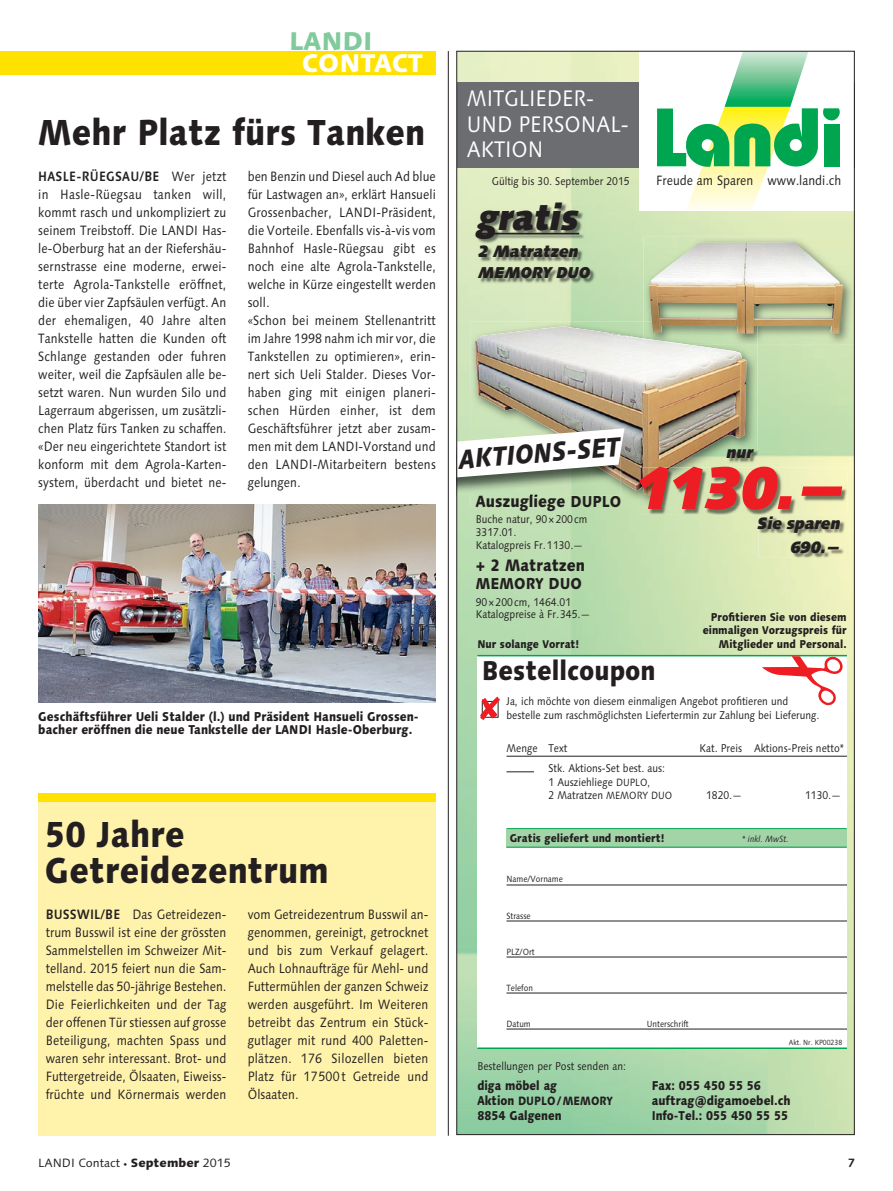
<style>
.page{position:relative;width:893px;height:1191px;background:#fff}
.page>*{position:absolute;margin:0;border:0;box-sizing:border-box;transform-origin:0 0}
.t1{font:italic 900 60px "Linotype Syntax";color:#ee1d23;scale:.88 1}
.t2{font:800 36px/36px "Linotype Syntax";letter-spacing:.005em;color:#231f20;scale:.88 1}
.t3{font:italic 900 36px "Linotype Syntax";color:#231f20;scale:.88 1}
.t4{font:800 27px "Linotype Syntax";color:#231f20;scale:.88 1}
.t5{font:italic 800 26.85px "Linotype Syntax";color:#231f20;scale:.88 1}
.t6{font:800 25.5px "Linotype Syntax";letter-spacing:-.01em;color:#fff}
.t7{font:800 25.5px "Linotype Syntax";color:#80ca9c}
.t8{font:22.5px/25.5px "Linotype Syntax";color:#fff;scale:.9 1}
.t9{font:800 16.5px "Linotype Syntax";color:#231f20;scale:.88 1}
.t10{font:italic 900 16.5px/24px "Linotype Syntax";color:#231f20;text-align:right;scale:.88 1}
.t11{font:800 15.75px "Linotype Syntax";color:#231f20;scale:.88 1}
.t12{font:italic 900 15.75px "Linotype Syntax";color:#231f20;scale:.88 1}
.t13{font:13.5px/18px "Linotype Syntax";letter-spacing:.01em;color:#231f20;text-align:justify;scale:.88 1}
.t14{font:800 12.75px/13.5px "Linotype Syntax";letter-spacing:.005em;color:#231f20;scale:.88 1}
.t15{font:800 12.75px "Linotype Syntax";letter-spacing:.005em;color:#231f20;scale:.85 1}
.t16{font:12px "Linotype Syntax";color:#231f20}
.t17{font:800 12px "Linotype Syntax";color:#231f20;scale:.85 1}
.t18{font:700 12px "Linotype Syntax";color:#231f20}
.t19{font:11.25px/13.5px "Linotype Syntax";color:#231f20;scale:.88 1}
.t20{font:800 11.25px/13.5px "Linotype Syntax";color:#231f20;text-align:right;scale:.88 1}
.t21{font:9px "Linotype Syntax";color:#231f20;scale:.88 1}
.t22{font:italic 9px "Linotype Syntax";color:#231f20;scale:.88 1}
.t23{font:7.5px "Linotype Syntax";color:#231f20;scale:.88 1}
.s1{font-weight:700}
.s2{font-size:15.75px}
.s3{font-size:10.5px}
.s4{font-size:12.75px}
.s5{font-size:7.5px}
.s6{font-weight:800}
</style>
<div class="page">
<div style="left:0;top:51px;width:436px;height:23px;background:#ffe201"></div>
<div style="left:38px;top:793px;width:398px;height:342px;background:#fff2ab"></div>
<div style="left:38px;top:793px;width:398px;height:8px;background:#ffe201"></div>
<img style="left:38px;top:505px;width:398px;height:198px">
<hr style="left:448px;top:51px;width:1px;height:1084px;background:#231f20">
<div style="left:457px;top:82px;width:397px;height:86px;background:#6c6d70"></div>
<div style="left:639px;top:51px;width:215px;height:160px;background:#fff"></div>
<svg style="left:657px;top:53px;width:183px;height:157px"></svg>
<img style="left:470px;top:321px;width:288px;height:185px">
<img style="left:476px;top:496px;width:89px;height:10px">
<img style="left:572px;top:496px;width:49px;height:10px">
<img style="left:475px;top:326px;width:271px;height:165px">
<img style="left:644px;top:237px;width:209px;height:108px">
<img style="left:644px;top:321px;width:114px;height:24px">
<img style="left:644px;top:338px;width:47px;height:7px">
<img style="left:649px;top:242px;width:194px;height:92px">
<hr style="left:477px;top:655px;width:370px;height:1px;background:#00a54f">
<hr style="left:477px;top:1047px;width:370px;height:2px;background:#00a54f">
<div style="left:506px;top:829px;width:341px;height:18px;background:#a3d4a8"></div>
<hr style="left:506px;top:846px;width:341px;height:1px;background:#00a54f">
<hr style="left:506px;top:828px;width:341px;height:1px;background:#00a54f">
<img style="left:477px;top:203px;width:118px;height:80px">
<hr style="left:479px;top:233px;width:100px;height:1px;background:#231f20">
<hr style="left:506px;top:884px;width:341px;height:1px;background:#231f20">
<hr style="left:506px;top:920px;width:341px;height:1px;background:#231f20">
<hr style="left:506px;top:956px;width:341px;height:1px;background:#231f20">
<hr style="left:506px;top:992px;width:341px;height:1px;background:#231f20">
<hr style="left:506px;top:1028px;width:341px;height:1px;background:#231f20">
<hr style="left:506px;top:756px;width:341px;height:1px;background:#231f20">
<svg style="left:506px;top:771px;width:28px;height:1px"></svg>
<img style="left:759px;top:517px;width:86px;height:41px">
<img style="left:759px;top:517px;width:81px;height:15px">
<svg style="left:758px;top:450px;width:1px;height:13px"></svg>
<img style="left:728px;top:450px;width:30px;height:13px">
<img style="left:458px;top:477px;width:162px;height:19px">
<img style="left:551px;top:477px;width:69px;height:4px">
<img style="left:476px;top:494px;width:89px;height:2px">
<svg style="left:458px;top:428px;width:166px;height:49px"></svg>
<svg style="left:480px;top:696px;width:20px;height:24px"></svg>
<svg style="left:762px;top:656px;width:81px;height:49px"></svg>
<img style="left:640px;top:467px;width:207px;height:48px">
<img style="left:640px;top:467px;width:118px;height:39px">
<img style="left:640px;top:467px;width:31px;height:28px">
<h3 class="t7" style="left:289px;top:25px;width:85px">LANDI</h3>
<h3 class="t6" style="left:302px;top:47px;width:123px">CONTACT</h3>
<h2 class="t2" style="left:38px;top:113px;width:441px">Mehr Platz fürs Tanken</h2>
<p class="t13" style="left:38px;top:167px;width:215px"><span class="s1">HASLE-RÜEGSAU/BE</span> Wer jetzt in Hasle-Rüegsau tanken will, kommt rasch und unkompliziert zu seinem Treibstoff. Die LANDI Has&shy;le-Oberburg hat an der Riefershäu&shy;sernstrasse eine moderne, erwei&shy;terte Agrola-Tankstelle eröffnet, die über vier Zapfsäulen verfügt. An der ehemaligen, 40 Jahre alten Tankstelle hatten die Kunden oft Schlange gestanden oder fuhren weiter, weil die Zapfsäulen alle be&shy;setzt waren. Nun wurden Silo und Lagerraum abgerissen, um zusätzli&shy;chen Platz fürs Tanken zu schaffen. «Der neu eingerichtete Standort ist konform mit dem Agrola-Karten&shy;system, überdacht und bietet ne-</p>
<p class="t13" style="left:248px;top:167px;width:215px;text-align:left">ben Benzin und Diesel auch Ad blue für Lastwagen an», erklärt Hansueli<br>Grossenbacher, LANDI-Präsident, die Vorteile. Ebenfalls vis-à-vis vom<br>Bahnhof Hasle-Rüegsau gibt es noch eine alte Agrola-Tankstelle, welche in Kürze eingestellt werden soll.<br>«Schon bei meinem Stellenantritt im Jahre 1998 nahm ich mir vor, die<br>Tankstellen zu optimieren», erin&shy;nert sich Ueli Stalder. Dieses Vor&shy;haben ging mit einigen planeri&shy;schen Hürden einher, ist dem<br>Geschäftsführer jetzt aber zusam&shy;men mit dem LANDI-Vorstand und den LANDI-Mitarbeitern bestens gelungen.</p>
<p class="t14" style="left:38px;top:709px;width:432px">Geschäftsführer Ueli Stalder (l.) und Präsident Hansueli Grossen&shy;bacher eröffnen die neue Tankstelle der LANDI Hasle-Oberburg.</p>
<h2 class="t2" style="left:45px;top:815px;width:324px">50 Jahre<br>Getreidezentrum</h2>
<p class="t13" style="left:46px;top:905px;width:207px"><span class="s1">BUSSWIL/BE</span> Das Getreidezen&shy;trum Busswil ist eine der grössten Sammelstellen im Schweizer Mit&shy;telland. 2015 feiert nun die Sam&shy;melstelle das 50-jährige Bestehen.<br>Die Feierlichkeiten und der Tag der offenen Tür stiessen auf grosse Beteiligung, machten Spass und waren sehr interessant. Brot- und Futtergetreide, Ölsaaten, Eiweiss&shy;früchte und Körnermais werden</p>
<p class="t13" style="left:248px;top:905px;width:207px">vom Getreidezentrum Busswil an&shy;genommen, gereinigt, getrocknet und bis zum Verkauf gelagert.<br>Auch Lohnaufträge für Mehl- und Futtermühlen der ganzen Schweiz werden ausgeführt. Im Weiteren betreibt das Zentrum ein Stück&shy;gutlager mit rund 400 Paletten&shy;plätzen. 176 Silozellen bieten Platz für 17500 t Getreide und Ölsaaten.</p>
<h3 class="t8" style="left:467px;top:86px;width:181px">MITGLIEDER-<br>UND PERSONAL-<br>AKTION</h3>
<p class="t19" style="left:492px;top:174px;width:158px">Gültig bis 30. September 2015</p>
<p class="t13" style="left:656px;top:171px;width:212px">Freude am Sparen www.landi.ch</p>
<h2 class="t3" style="left:479px;top:194px;width:116px">gratis</h2>
<p class="t10" style="left:479px;top:239px;width:115px">2 Matratzen</p>
<p class="t12" style="left:479px;top:262px;width:129px">MEMORY DUO</p>
<h3 class="t5" style="left:458px;top:442px;width:185px;rotate:-4deg">AKTIONS-SET</h3>
<p class="t9" style="left:476px;top:491px;width:167px">Auszugliege <span class="s2">DUPLO</span></p>
<p class="t19" style="left:476px;top:513px;width:128px;line-height:12.8px">Buche natur, 90 × 200 cm<br>3317.01.<br>Katalogpreis Fr. 1 130.—</p>
<p class="t9" style="left:476px;top:555px;width:125px">+ 2 Matratzen</p>
<p class="t11" style="left:476px;top:574px;width:122px">MEMORY DUO</p>
<p class="t19" style="left:476px;top:596px;width:132px;line-height:12px">90 × 200 cm, 1464.01<br>Katalogpreise à Fr. 345.—</p>
<p class="t20" style="left:477px;top:637px;width:117px">Nur solange Vorrat!</p>
<p class="t10" style="left:727px;top:440px;width:32px">nur</p>
<h1 class="t1" style="left:636px;top:449px;width:242px">1130.—</h1>
<p class="t10" style="left:758px;top:510px;width:96px">Sie sparen<br>690.—</p>
<p class="t20" style="left:703px;top:610px;width:165px">Profitieren Sie von diesem einmaligen Vorzugspreis für<br>Mitglieder und Personal.</p>
<h3 class="t4" style="left:482px;top:654px;width:199px">Bestellcoupon</h3>
<p class="t19" style="left:506px;top:694px;width:357px">Ja, ich möchte von diesem einmaligen Angebot profitieren und bestelle zum raschmöglichsten Liefertermin zur Zahlung bei Lieferung.</p>
<p class="t19" style="left:506px;top:741px;width:71px">Menge Text</p>
<p class="t19" style="left:700px;top:741px;width:166px">Kat. Preis Aktions-Preis netto*</p>
<p class="t19" style="left:548px;top:761px;width:142px">Stk. Aktions-Set best. aus:<br>1 Ausziehliege <span class="s3">DUPLO,<br></span>2 Matratzen <span class="s3">MEMORY DUO</span></p>
<p class="t19" style="left:706px;top:788px;width:42px">1820.—</p>
<p class="t19" style="left:805px;top:788px;width:42px">1130.—</p>
<p class="t20" style="left:510px;top:831px;width:177px">Gratis geliefert und montiert!</p>
<p class="t22" style="left:742px;top:833px;width:55px">* inkl. MwSt.</p>
<p class="t21" style="left:506px;top:874px;width:66px">Name/Vorname</p>
<p class="t21" style="left:506px;top:910px;width:29px">Strasse</p>
<p class="t21" style="left:506px;top:946px;width:34px">PLZ/Ort</p>
<p class="t21" style="left:506px;top:982px;width:31px">Telefon</p>
<p class="t21" style="left:506px;top:1018px;width:29px">Datum</p>
<p class="t21" style="left:647px;top:1018px;width:49px">Unterschrift</p>
<p class="t23" style="left:789px;top:1038px;width:62px">Akt. Nr. KP00238</p>
<p class="t19" style="left:477px;top:1059px;width:170px">Bestellungen per Post senden an:</p>
<p class="t15" style="left:477px;top:1077px;width:95px">diga möbel ag</p>
<p class="t15" style="left:652px;top:1077px;width:130px">Fax: 055 450 55 56</p>
<p class="t17" style="left:477px;top:1093px;width:161px"><span class="s4">Aktion</span> DUPLO / MEMORY</p>
<p class="t14" style="left:652px;top:1093px;width:160px">auftrag@digamoebel.ch</p>
<p class="t15" style="left:477px;top:1107px;width:100px">8854 Galgenen</p>
<p class="t15" style="left:652px;top:1107px;width:162px">Info-Tel.: 055 450 55 55</p>
<p class="t16" style="left:38px;top:1155px;width:194px">LANDI Contact <span class="s5">•</span> <span class="s6">September</span> 2015</p>
<p class="t18" style="left:848px;top:1154px;width:8px">7</p>
</div>
